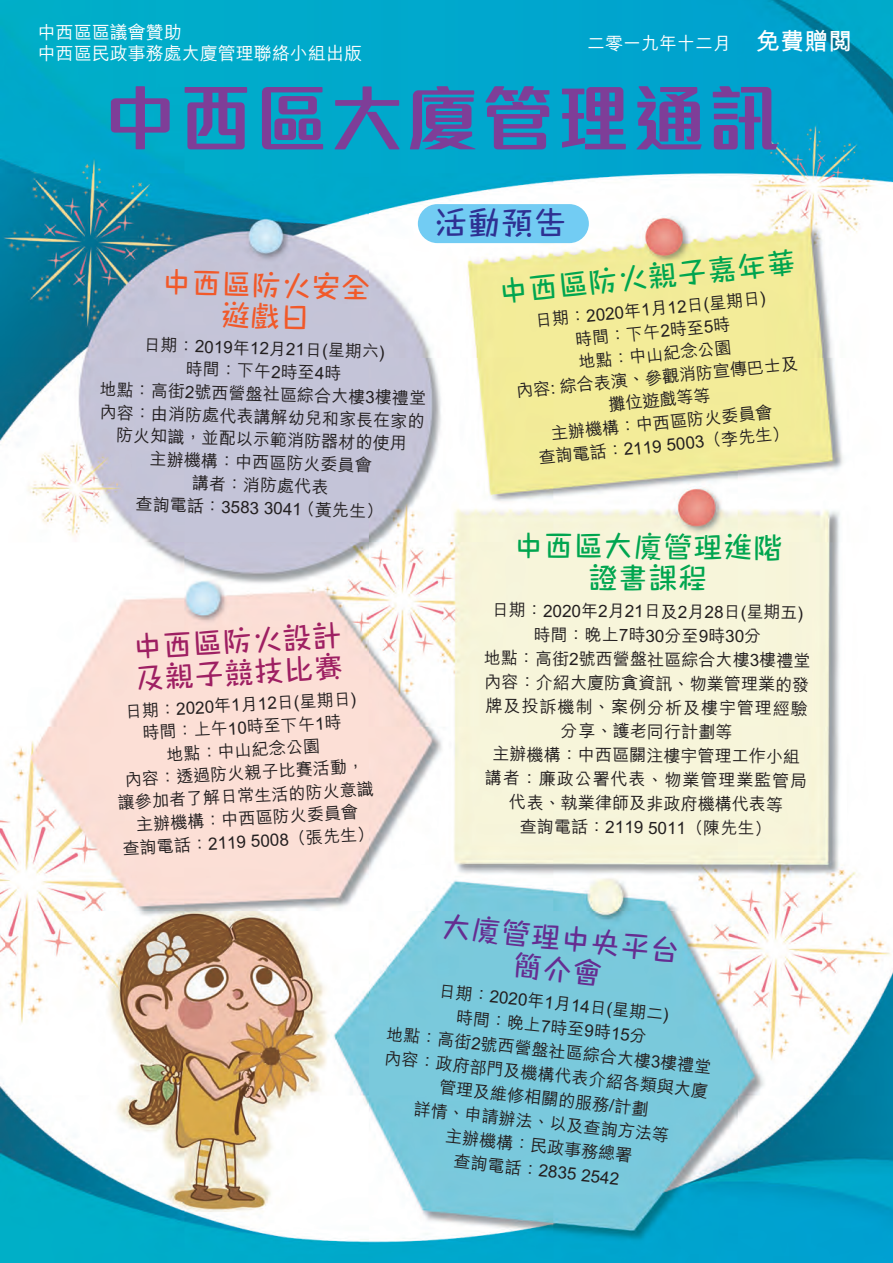
<style>
.page{position:relative;width:893px;height:1263px;background:#fff}
.page>*{position:absolute;margin:0;border:0;box-sizing:border-box;transform-origin:0 0}
.t1{font:700 72px "M Finance HK";letter-spacing:.05em;color:#7e3e98}
.t2{font:500 33px "M Comic HK";color:#2e3092}
.t3{font:500 30px/31.3px "M Comic HK";color:#9e1f62}
.t4{font:500 30px/31.3px "M Comic HK";color:#652d91;text-align:center}
.t5{font:500 30px "M Comic HK";color:#f15929}
.t6{font:500 29.85px/31.3px "M Comic HK";letter-spacing:-.01em;color:#00a54f;text-align:center}
.t7{font:500 18px "M Hei HK";color:#fff}
.t8{font:500 17.1px/22.8px "M Hei HK";letter-spacing:-.01em;color:#231f20;text-align:center}
.s1{font-weight:700;font-size:24px}
</style>
<div class="page">
<img style="left:0;top:0;width:893px;height:1263px">
<div style="left:418px;top:204px;width:171px;height:39px;background:#72ccf3;border-radius:20px"></div>
<div style="left:222px;top:301px;width:84px;height:28px;background:#c4c4d8"></div>
<p class="t7" style="left:38px;top:19px;width:146px">中西區區議會贊助</p>
<p class="t7" style="left:38px;top:41px;width:326px">中西區民政事務處大廈管理聯絡小組出版</p>
<p class="t7" style="left:587px;top:30px;width:267px">二零一九年十二月 <span class="s1">免費贈閱</span></p>
<h1 class="t1" style="left:104px;top:65px;width:678px">中西區大廈管理通訊</h1>
<h3 class="t5" style="left:162px;top:259px;width:211px;rotate:2deg">中西區防火安全</h3>
<p class="t8" style="left:144px;top:331px;width:243px;rotate:2deg">日期：2019年12月21日(星期六)</p>
<p class="t8" style="left:101px;top:353px;width:328px;rotate:2deg">時間：下午2時至4時<br>地點：高街2號西營盤社區綜合大樓3樓禮堂內容：由消防處代表講解幼兒和家長在家的</p>
<p class="t8" style="left:117px;top:422px;width:292px;rotate:2deg">防火知識，並配以示範消防器材的使用主辦機構：中西區防火委員會<br>講者：消防處代表<br>查詢電話：3583 3041（黃先生）</p>
<h3 class="t3" style="left:132px;top:629px;width:211px;rotate:-3deg">中西區防火設計及親子競技比賽</h3>
<p class="t8" style="left:112px;top:699px;width:258px;rotate:-3deg">日期：2020年1月12日(星期日)<br>時間：上午10時至下午1時<br>地點：中山紀念公園<br>內容：透過防火親子比賽活動，讓參加者了解日常生活的防火意識主辦機構：中西區防火委員會<br>查詢電話：2119 5008（張先生）</p>
<h1 class="t2" style="left:435px;top:198px;width:133px">活動預告</h1>
<h3 class="t6" style="left:497px;top:275px;width:301px;rotate:-6deg">中西區防火親子嘉年華</h3>
<p class="t8" style="left:534px;top:309px;width:233px;rotate:-6deg">日期：2020年1月12日(星期日)</p>
<p class="t8" style="left:510px;top:334px;width:285px;rotate:-6deg">時間：下午2時至5時<br>地點：中山紀念公園<br>內容: 綜合表演、參觀消防宣傳巴士及</p>
<p class="t8" style="left:533px;top:400px;width:253px;rotate:-6deg">攤位遊戲等等<br>主辦機構：中西區防火委員會<br>查詢電話：2119 5003（李先生）</p>
<h2 class="t6" style="left:513px;top:529px;width:271px">中西區大廈管理進階證書課程</h2>
<p class="t8" style="left:484px;top:598px;width:328px;line-height:24px">日期：2020年2月21日及2月28日(星期五)時間：晚上7時30分至9時30分<br>地點：高街2號西營盤社區綜合大樓3樓禮堂內容：介紹大廈防貪資訊、物業管理業的發牌及投訴機制、案例分析及樓宇管理經驗分享、護老同行計劃等<br>主辦機構：中西區關注樓宇管理工作小組講者：廉政公署代表、物業管理業監管局代表、執業律師及非政府機構代表等<br>查詢電話：2119 5011（陳先生）</p>
<h3 class="t4" style="left:443px;top:908px;width:241px;rotate:6deg">大廈管理中央平台簡介會</h3>
<p class="t8" style="left:393px;top:972px;width:328px;line-height:24px;rotate:6deg">日期：2020年1月14日(星期二)<br>時間：晚上7時至9時15分<br>地點：高街2號西營盤社區綜合大樓3樓禮堂內容：政府部門及機構代表介紹各類與大廈</p>
<p class="t8" style="left:415px;top:1096px;width:258px;rotate:6deg">詳情、申請辦法、以及查詢方法等</p>
<p class="t8" style="left:441px;top:1074px;width:211px;rotate:6deg">管理及維修相關的服務/計劃</p>
<p class="t8" style="left:447px;top:1123px;width:190px;line-height:24px;rotate:6deg">主辦機構：民政事務總署查詢電話：2835 2542</p>
</div>
